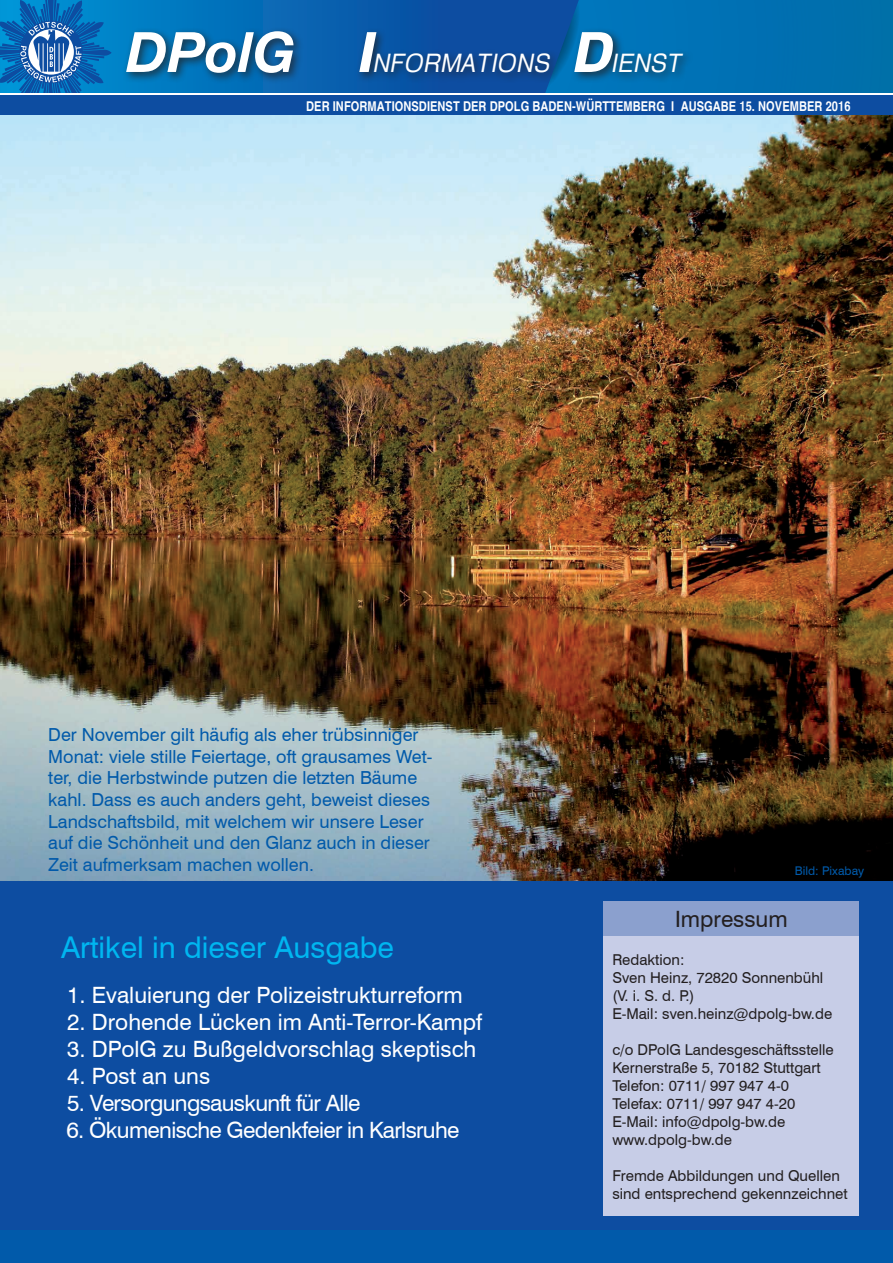
<style>
.page{position:relative;width:893px;height:1263px;background:#fff}
.page>*{position:absolute;margin:0;border:0;box-sizing:border-box;transform-origin:0 0}
.t1{font:30px "Swiss 721 BT";color:#00b6f0}
.t2{font:italic 25.5px "Heldustry FT";letter-spacing:.04em;color:#fff;scale:.92 1}
.t3{font:22.5px "Swiss 721 BT";color:#fff}
.t4{font:22.5px "Swiss 721 BT";letter-spacing:-.03em;color:#fff}
.t5{font:22.5px "Swiss 721 BT";color:#231f20}
.t6{font:18px/21.6px "Swiss 721 BT";color:#015aaa}
.t7{font:15px/18px "Swiss 721 BT";color:#231f20}
.t8{font:700 condensed 13.5px "Helvetica";letter-spacing:.005em;color:#fff}
.t9{font:12px "Swiss 721 BT";color:#015aaa}
.s1{font-weight:900;font-size:55.5px}
</style>
<div class="page">
<div style="left:0;top:1229px;width:893px;height:34px;background:#015aaa"></div>
<div style="left:0;top:0;width:893px;height:94px;background:#0070b1"></div>
<svg style="left:112px;top:0;width:471px;height:94px"></svg>
<svg style="left:0;top:0;width:112px;height:94px;background:#237bbe"></svg>
<div style="left:122px;top:27px;width:182px;height:57px;background:#231f20;opacity:.75"></div>
<svg style="left:126px;top:31px;width:167px;height:42px"></svg>
<div style="left:0;top:95px;width:893px;height:21px;background:#0d4da1"></div>
<div style="left:355px;top:27px;width:338px;height:56px;background:#231f20;opacity:.75"></div>
<div style="left:0;top:881px;width:893px;height:349px;background:#0d4da1"></div>
<div style="left:604px;top:935px;width:255px;height:281px;background:#c7cde7"></div>
<div style="left:604px;top:901px;width:255px;height:34px;background:#8ba0ce"></div>
<img style="left:0;top:116px;width:893px;height:764px">
<h2 class="t2" style="left:355px;top:48px;width:355px"><span class="s1">I</span>NFORMATIONS <span class="s1">D</span>IENST</h2>
<p class="t8" style="left:306px;top:98px;width:546px">DER INFORMATIONSDIENST DER DPOLG BADEN-WÜRTTEMBERG I AUSGABE 15. NOVEMBER 2016</p>
<p class="t6" style="left:48px;top:724px;width:385px">Der November gilt häufig als eher trübsinniger Monat: viele stille Feiertage, oft grausames Wet&shy;ter, die Herbstwinde putzen die letzten Bäume kahl. Dass es auch anders geht, beweist dieses Landschaftsbild, mit welchem wir unsere Leser auf die Schönheit und den Glanz auch in dieser Zeit aufmerksam machen wollen.</p>
<h1 class="t1" style="left:61px;top:929px;width:334px">Artikel in dieser Ausgabe</h1>
<h3 class="t3" style="left:67px;top:982px;width:397px">1. Evaluierung der Polizeistrukturreform</h3>
<h3 class="t3" style="left:67px;top:1009px;width:416px">2. Drohende Lücken im Anti-Terror-Kampf</h3>
<h3 class="t3" style="left:67px;top:1036px;width:411px">3. DPolG zu Bußgeldvorschlag skeptisch</h3>
<h3 class="t3" style="left:67px;top:1063px;width:145px">4. Post an uns</h3>
<h3 class="t4" style="left:67px;top:1090px;width:295px">5. Versorgungsauskunft für Alle</h3>
<h3 class="t4" style="left:67px;top:1117px;width:394px">6. Ökumenische Gedenkfeier in Karlsruhe</h3>
<p class="t9" style="left:795px;top:864px;width:71px">Bild: Pixabay</p>
<h3 class="t5" style="left:675px;top:905px;width:114px">Impressum</h3>
<p class="t7" style="left:612px;top:950px;width:221px">Redaktion:<br>Sven Heinz, 72820 Sonnenbühl (V. i. S. d. P.)<br>E-Mail: sven.heinz@dpolg-bw.de</p>
<p class="t7" style="left:612px;top:1040px;width:223px">c/o DPolG Landesgeschäftsstelle<br>Kernerstraße 5, 70182 Stuttgart<br>Telefon: 0711/ 997 947 4-0<br>Telefax: 0711/ 997 947 4-20<br>E-Mail: info@dpolg-bw.de www.dpolg-bw.de</p>
<p class="t7" style="left:612px;top:1166px;width:237px">Fremde Abbildungen und Quellen sind entsprechend gekennzeichnet</p>
</div>
